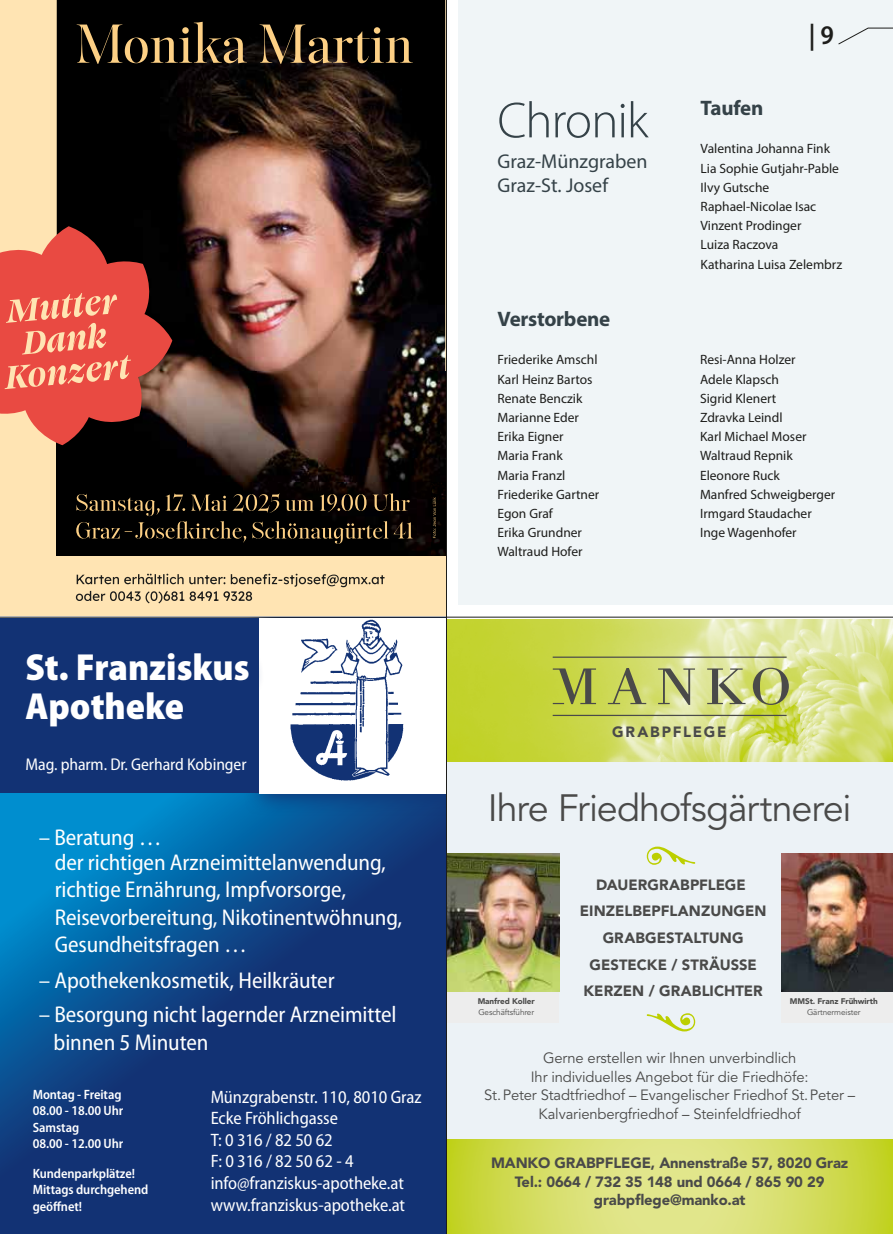
<style>
.page{position:relative;width:893px;height:1234px;background:#fff}
.page>*{position:absolute;margin:0;border:0;box-sizing:border-box;transform-origin:0 0}
.t1{font:300 51px "Myriad Pro";letter-spacing:-.025em;color:#354248}
.t2{font:37.8px "Avenir LT Std";letter-spacing:-.03em;color:#4a4a49}
.t3{font:900 semi-condensed 37.8px/39.2px "Myriad Pro";color:#fff}
.t4{font:600 semi-condensed 27px "Myriad Pro";color:#1d1d1b}
.t5{font:semi-condensed 22.8px/27.5px "Myriad Pro";letter-spacing:-.005em;color:#fff}
.t6{font:700 21px "Myriad Pro";letter-spacing:-.01em;color:#354248}
.t7{font:19.95px/24px "Myriad Pro";letter-spacing:-.005em;color:#354248}
.t8{font:semi-condensed 18px/21.6px "Myriad Pro";letter-spacing:-.005em;color:#fff}
.t9{font:semi-condensed 17.1px "Myriad Pro";letter-spacing:-.005em;color:#fff}
.t10{font:900 14.85px/26.7px "Avenir LT Std";letter-spacing:-.005em;color:#4a4a49;text-align:center}
.t11{font:14.85px/18.5px "Avenir LT Std";letter-spacing:-.01em;color:#4a4a49;text-align:center}
.t12{font:900 14.85px "Avenir LT Std";letter-spacing:.125em;color:#4a4a49}
.t13{font:13.5px/19.2px "Myriad Pro";color:#1d1d1b}
.t14{font:600 semi-condensed 13.5px/16.2px "Myriad Pro";letter-spacing:-.005em;color:#fff}
.t15{font:900 8.1px "Avenir LT Std";letter-spacing:-.01em;color:#4a4a49}
.t16{font:8.1px "Avenir LT Std";letter-spacing:-.01em;color:#4a4a49}
</style>
<div class="page">
<div style="left:459px;top:0;width:434px;height:604px;background:#f0f5f7"></div>
<div style="left:0;top:617px;width:445px;height:194px;background:#123274"></div>
<svg style="left:0;top:793px;width:445px;height:440px;background:#0d4688"></svg>
<svg style="left:243px;top:617px;width:202px;height:198px"></svg>
<div style="left:259px;top:617px;width:186px;height:176px;background:#fff"></div>
<img style="left:290px;top:619px;width:114px;height:162px">
<div style="left:17px;top:642px;width:248px;height:55px;background:#123274"></div>
<img style="left:315px;top:729px;width:32px;height:36px">
<svg style="left:0;top:1230px;width:5px;height:4px"></svg>
<div style="left:448px;top:619px;width:445px;height:614px;background:#ecf2f6"></div>
<svg style="left:448px;top:1139px;width:445px;height:94px;background:#d5de65"></svg>
<div style="left:448px;top:991px;width:111px;height:31px;background:#ededed"></div>
<div style="left:782px;top:991px;width:111px;height:31px;background:#ededed"></div>
<img style="left:448px;top:619px;width:445px;height:142px">
<svg style="left:553px;top:714px;width:234px;height:2px"></svg>
<svg style="left:553px;top:656px;width:234px;height:1px"></svg>
<svg style="left:553px;top:667px;width:236px;height:37px;background:#b4bb6c"></svg>
<img style="left:782px;top:853px;width:111px;height:138px">
<img style="left:448px;top:853px;width:111px;height:138px">
<svg style="left:647px;top:846px;width:48px;height:18px"></svg>
<svg style="left:647px;top:1013px;width:48px;height:18px"></svg>
<svg style="left:441px;top:1230px;width:14px;height:4px"></svg>
<svg style="left:885px;top:1230px;width:8px;height:4px"></svg>
<hr style="left:0;top:616px;width:893px;height:1px;background:#1d1d1b">
<div style="left:0;top:0;width:445px;height:615px;background:#ffe4b3"></div>
<img style="left:57px;top:0;width:388px;height:371px">
<svg style="left:77px;top:22px;width:336px;height:42px;background:#3a2f1e"></svg>
<img style="left:57px;top:371px;width:388px;height:184px">
<svg style="left:76px;top:493px;width:337px;height:50px;background:#261f13"></svg>
<svg style="left:76px;top:573px;width:309px;height:30px"></svg>
<svg style="left:433px;top:497px;width:3px;height:41px"></svg>
<svg style="left:0;top:226px;width:172px;height:219px;background:#bc5346"></svg>
<svg style="left:441px;top:617px;width:14px;height:11px"></svg>
<hr style="left:446px;top:0;width:1px;height:1233px;background:#1d1d1b">
<svg style="left:838px;top:28px;width:55px;height:17px"></svg>
<h2 class="t3" style="left:26px;top:648px;width:226px">St. Franziskus<br>Apotheke</h2>
<p class="t9" style="left:26px;top:755px;width:222px">Mag. pharm. Dr. Gerhard Kobinger</p>
<h3 class="t5" style="left:39px;top:823px;width:124px">– Beratung …</h3>
<h3 class="t5" style="left:55px;top:848px;width:349px">der richtigen Arzneimittelanwendung, richtige Ernährung, Impfvorsorge, Reisevorbereitung, Nikotinentwöhnung, Gesundheitsfragen …</h3>
<h3 class="t5" style="left:39px;top:966px;width:297px">– Apothekenkosmetik, Heilkräuter</h3>
<h3 class="t5" style="left:54px;top:1001px;width:345px;text-indent:-15px">– Besorgung nicht lagernder Arzneimittel binnen 5 Minuten</h3>
<p class="t14" style="left:33px;top:1086px;width:92px">Montag - Freitag<br>08.00 - 18.00 Uhr<br>Samstag<br>08.00 - 12.00 Uhr</p>
<p class="t14" style="left:33px;top:1165px;width:117px">Kundenparkplätze!<br>Mittags durchgehend geöffnet!</p>
<h3 class="t8" style="left:211px;top:1085px;width:212px">Münzgrabenstr. 110, 8010 Graz<br>Ecke Fröhlichgasse<br>T: 0 316 / 82 50 62<br>F: 0 316 / 82 50 62 - 4 info@franziskus-apotheke.at www.franziskus-apotheke.at</h3>
<h3 class="t4" style="left:809px;top:20px;width:27px">| 9</h3>
<h1 class="t1" style="left:497px;top:92px;width:152px">Chronik</h1>
<h3 class="t6" style="left:701px;top:94px;width:64px">Taufen</h3>
<p class="t13" style="left:701px;top:139px;width:143px">Valentina Johanna Fink<br>Lia Sophie Gutjahr-Pable<br>Ilvy Gutsche<br>Raphael-Nicolae Isac<br>Vinzent Prodinger<br>Luiza Raczova<br>Katharina Luisa Zelembrz</p>
<h3 class="t7" style="left:497px;top:149px;width:152px">Graz-Münzgraben<br>Graz-St. Josef</h3>
<h3 class="t6" style="left:497px;top:305px;width:114px">Verstorbene</h3>
<p class="t13" style="left:497px;top:350px;width:103px">Friederike Amschl<br>Karl Heinz Bartos<br>Renate Benczik<br>Marianne Eder<br>Erika Eigner<br>Maria Frank<br>Maria Franzl<br>Friederike Gartner<br>Egon Graf<br>Erika Grundner<br>Waltraud Hofer</p>
<p class="t13" style="left:700px;top:350px;width:137px">Resi-Anna Holzer<br>Adele Klapsch<br>Sigrid Klenert<br>Zdravka Leindl<br>Karl Michael Moser<br>Waltraud Repnik<br>Eleonore Ruck<br>Manfred Schweigberger<br>Irmgard Staudacher<br>Inge Wagenhofer</p>
<p class="t12" style="left:612px;top:722px;width:116px">GRABPFLEGE</p>
<h2 class="t2" style="left:488px;top:786px;width:365px">Ihre Friedhofsgärtnerei</h2>
<p class="t15" style="left:478px;top:996px;width:59px">Manfred Koller</p>
<p class="t16" style="left:478px;top:1007px;width:57px">Geschäftsführer</p>
<p class="t10" style="left:580px;top:870px;width:188px">DAUERGRABPFLEGE<br>EINZELBEPFLANZUNGEN<br>GRABGESTALTUNG<br>GESTECKE / STRÄUSSE<br>KERZEN / GRABLICHTER</p>
<p class="t15" style="left:790px;top:996px;width:89px">MMSt. Franz Frühwirth</p>
<p class="t16" style="left:807px;top:1007px;width:55px">Gärtnermeister</p>
<p class="t11" style="left:484px;top:1049px;width:373px">Gerne erstellen wir Ihnen unverbindlich<br>Ihr individuelles Angebot für die Friedhöfe:<br>St.Peter Stadtfriedhof – Evangelischer Friedhof St.Peter – Kalvarienbergfriedhof – Steinfeldfriedhof</p>
<p class="t10" style="left:491px;top:1153px;width:359px;line-height:18.5px">MANKO GRABPFLEGE, Annenstraße 57, 8020 Graz<br>Tel.: 0664 / 732 35 148 und 0664 / 865 90 29 grabpflege@manko.at</p>
</div>
